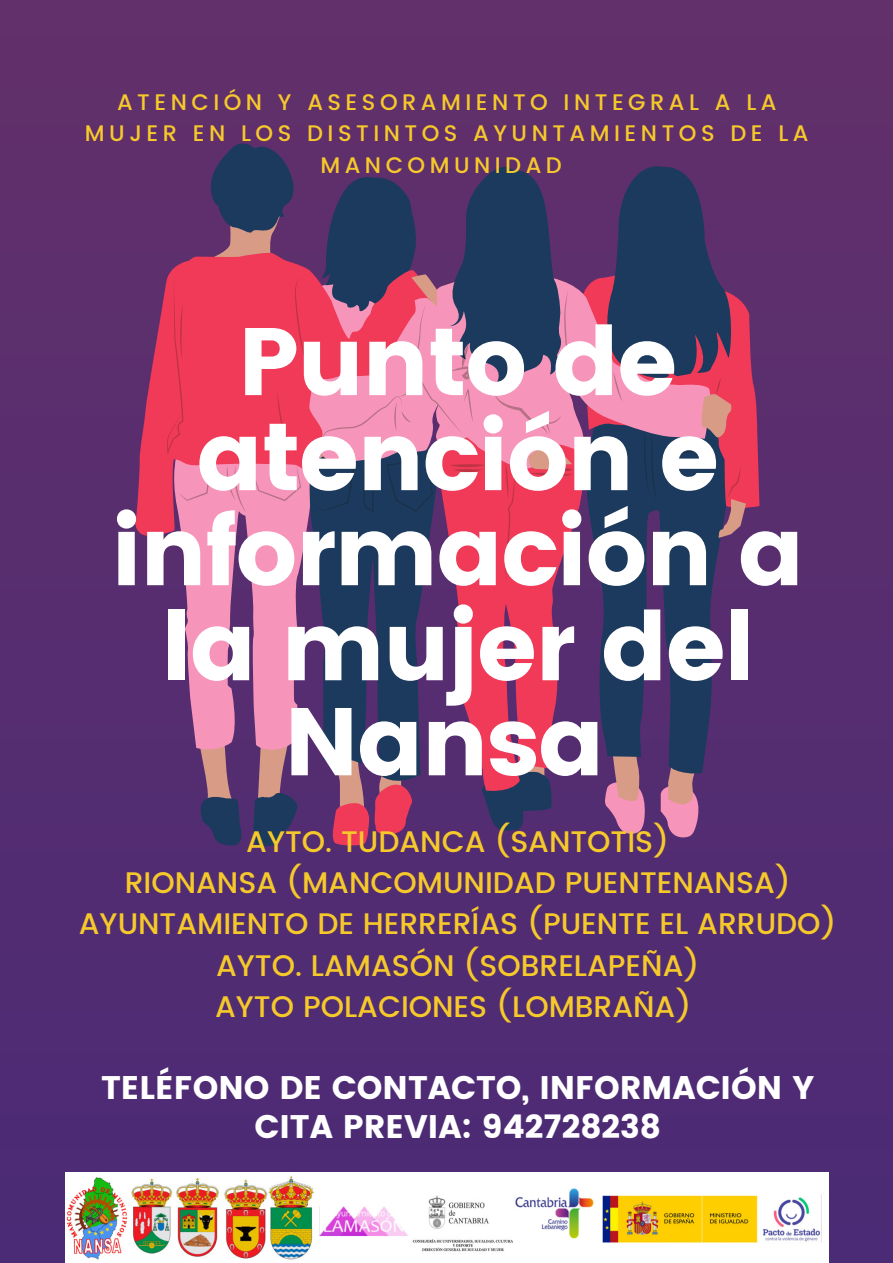
<style>
.page{position:relative;width:893px;height:1263px;background:#fff}
.page>*{position:absolute;margin:0;border:0;box-sizing:border-box;transform-origin:0 0}
.t1{font:95.62px/95px "Poppins";letter-spacing:-.02em;color:#fff;text-align:center}
.t2{font:32.62px/38.8px "Poppins";color:#fff;text-align:center}
.t3{font:500 29.78px "Poppins";color:#f6c92b}
.t4{font:500 22.5px/31.5px "Poppins";letter-spacing:.2em;color:#f6c92b;text-align:center}
</style>
<div class="page">
<div style="left:0;top:0;width:893px;height:1263px;background:linear-gradient(to right,#552d70,#562d70)"></div>
<svg style="left:603px;top:775px;width:47px;height:59px;background:#b56f94"></svg>
<svg style="left:661px;top:775px;width:44px;height:63px;background:#b87294"></svg>
<svg style="left:572px;top:453px;width:22px;height:341px;background:#662e6d"></svg>
<svg style="left:584px;top:538px;width:148px;height:237px;background:#363565"></svg>
<svg style="left:572px;top:275px;width:6px;height:178px"></svg>
<svg style="left:134px;top:251px;width:33px;height:285px;background:#a83462"></svg>
<svg style="left:578px;top:162px;width:181px;height:376px;background:#64446b"></svg>
<svg style="left:167px;top:137px;width:405px;height:709px;background:#904973"></svg>
<img style="left:66px;top:1172px;width:762px;height:91px">
<p class="t4" style="left:85px;top:86px;width:725px">ATENCIÓN Y ASESORAMIENTO INTEGRAL A LA<br>MUJER EN LOS DISTINTOS AYUNTAMIENTOS DE LA<br>MANCOMUNIDAD</p>
<p class="t1" style="left:111px;top:315px;width:694px">Punto de atención e información a la mujer del<br>Nansa</p>
<p class="t3" style="left:246px;top:824px;width:424px">AYTO. TUDANCA (SANTOTIS)</p>
<p class="t3" style="left:125px;top:865px;width:667px">RIONANSA (MANCOMUNIDAD PUENTENANSA)</p>
<p class="t3" style="left:79px;top:907px;width:759px">AYUNTAMIENTO DE HERRERÍAS (PUENTE EL ARRUDO)</p>
<p class="t3" style="left:216px;top:948px;width:485px">AYTO. LAMASÓN (SOBRELAPEÑA)</p>
<p class="t3" style="left:215px;top:989px;width:478px">AYTO POLACIONES (LOMBRAÑA)</p>
<p class="t2" style="left:101px;top:1068px;width:715px">TELÉFONO DE CONTACTO, INFORMACIÓN Y<br>CITA PREVIA: 942728238</p>
</div>
